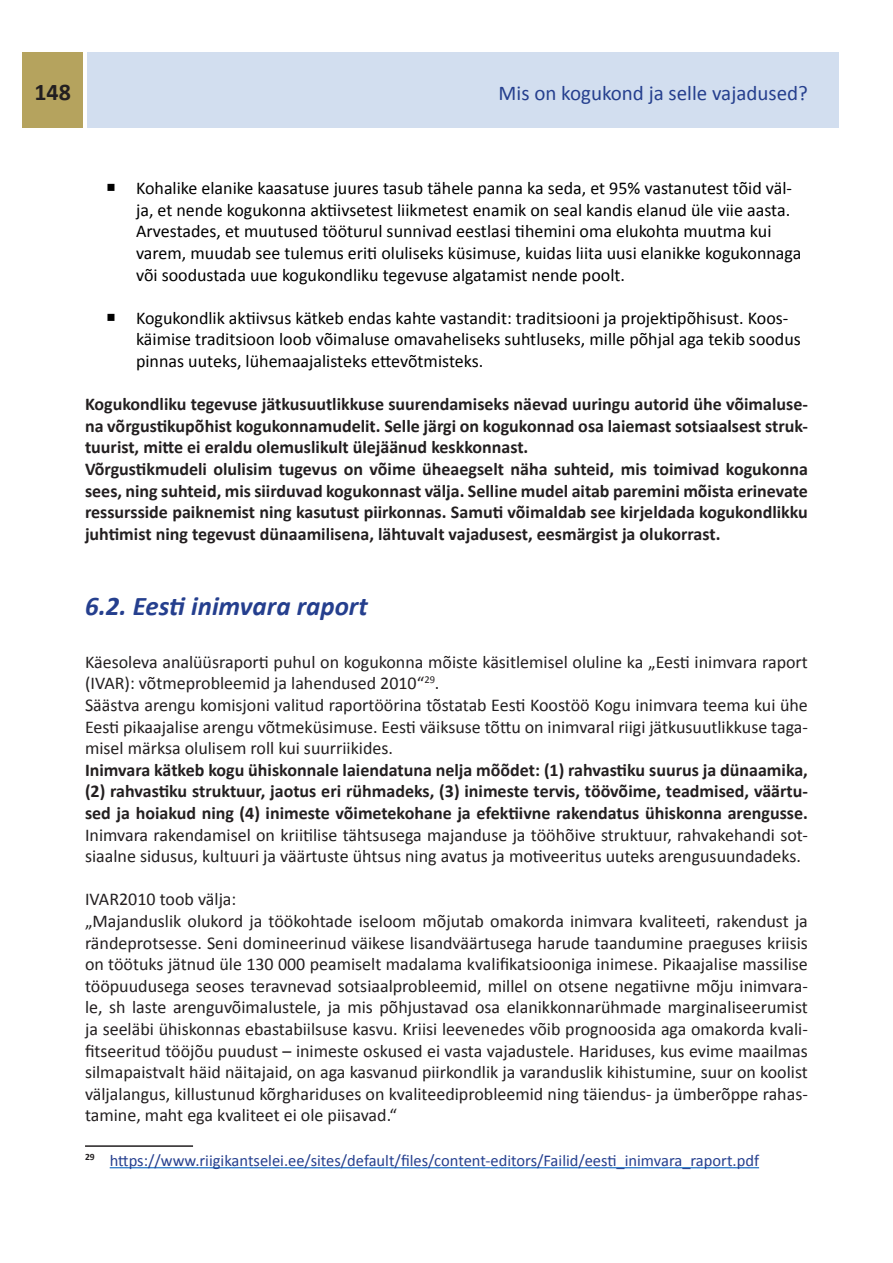
<style>
.page{position:relative;width:893px;height:1263px;background:#fff}
.page>*{position:absolute;margin:0;border:0;box-sizing:border-box;transform-origin:0 0}
.t1{font:italic 700 27px "Calibri";color:#253f8e}
.t2{font:700 24px "Calibri";color:#231f20}
.Heading_1{font:21px "Calibri";color:#253f8e}
.t3{font:18px/21.6px "Calibri";color:#231f20;text-align:justify}
.t4{font:700 18px/21.6px "Calibri";color:#231f20;text-align:justify}
.t5{font:18px/21.6px "Calibri";color:#000}
.t6{font:16.5px "Calibri";color:#253f8e}
.s1{font-weight:400}
</style>
<div class="page">
<div style="left:87px;top:52px;width:751px;height:76px;background:#d2deef"></div>
<div style="left:22px;top:52px;width:61px;height:76px;background:#b5a35e"></div>
<hr style="left:85px;top:1145px;width:108px;height:2px;background:#231f20">
<hr style="left:110px;top:1167px;width:649px;height:1px;background:#0563c1">
<p class="t2" style="left:34px;top:77px;width:38px">148</p>
<p class="Heading_1" style="left:499px;top:80px;width:311px">Mis on kogukond ja selle vajadused?</p>
<p class="t5" style="left:136px;top:177px;width:667px;text-indent:-30px">○ Kohalike elanike kaasatuse juures tasub tähele panna ka seda, et 95% vastanutest tõid väl&shy;ja, et nende kogukonna aktiivsetest liikmetest enamik on seal kandis elanud üle viie aasta.<br>Arvestades, et muutused tööturul sunnivad eestlasi tihemini oma elukohta muutma kui varem, muudab see tulemus eriti oluliseks küsimuse, kuidas liita uusi elanikke kogukonnaga või soodustada uue kogukondliku tegevuse algatamist nende poolt.</p>
<p class="t5" style="left:136px;top:307px;width:666px;text-indent:-30px">○ Kogukondlik aktiivsus kätkeb endas kahte vastandit: traditsiooni ja projektipõhisust. Koos&shy;käimise traditsioon loob võimaluse omavaheliseks suhtluseks, mille põhjal aga tekib soodus pinnas uuteks, lühemaajalisteks ettevõtmisteks.</p>
<p class="t4" style="left:85px;top:393px;width:724px">Kogukondliku tegevuse jätkusuutlikkuse suurendamiseks näevad uuringu autorid ühe võimaluse&shy;na võrgustikupõhist kogukonnamudelit. Selle järgi on kogukonnad osa laiemast sotsiaalsest struk&shy;tuurist, mitte ei eraldu olemuslikult ülejäänud keskkonnast.</p>
<p class="t4" style="left:85px;top:458px;width:724px">Võrgustikmudeli olulisim tugevus on võime üheaegselt näha suhteid, mis toimivad kogukonna sees, ning suhteid, mis siirduvad kogukonnast välja. Selline mudel aitab paremini mõista erinevate ressursside paiknemist ning kasutust piirkonnas. Samuti võimaldab see kirjeldada kogukondlikku juhtimist ning tegevust dünaamilisena, lähtuvalt vajadusest, eesmärgist ja olukorrast.</p>
<p class="t1" style="left:85px;top:589px;width:284px">6.2. Eesti inimvara raport</p>
<p class="t3" style="left:85px;top:651px;width:724px">Käesoleva analüüsraporti puhul on kogukonna mõiste käsitlemisel oluline ka „Eesti inimvara raport (IVAR): võtmeprobleemid ja lahendused 2010“<sup>29</sup>.</p>
<p class="t3" style="left:85px;top:694px;width:724px">Säästva arengu komisjoni valitud raportöörina tõstatab Eesti Koostöö Kogu inimvara teema kui ühe Eesti pikaajalise arengu võtmeküsimuse. Eesti väiksuse tõttu on inimvaral riigi jätkusuutlikkuse taga&shy;misel märksa olulisem roll kui suurriikides.</p>
<p class="t4" style="left:85px;top:759px;width:724px">Inimvara kätkeb kogu ühiskonnale laiendatuna nelja mõõdet: (1) rahvastiku suurus ja dünaamika, (2) rahvastiku struktuur, jaotus eri rühmadeks, (3) inimeste tervis, töövõime, teadmised, väärtu&shy;sed ja hoiakud ning (4) inimeste võimetekohane ja efektiivne rakendatus ühiskonna arengusse.<br><span class="s1">Inimvara rakendamisel on kriitilise tähtsusega majanduse ja tööhõive struktuur, rahvakehandi sot&shy;siaalne sidusus, kultuuri ja väärtuste ühtsus ning avatus ja motiveeritus uuteks arengusuundadeks.</span></p>
<p class="t3" style="left:85px;top:888px;width:153px">IVAR2010 toob välja:</p>
<p class="t3" style="left:85px;top:910px;width:724px">„Majanduslik olukord ja töökohtade iseloom mõjutab omakorda inimvara kvaliteeti, rakendust ja rändeprotsesse. Seni domineerinud väikese lisandväärtusega harude taandumine praeguses kriisis on töötuks jätnud üle 130 000 peamiselt madalama kvalifikatsiooniga inimese. Pikaajalise massilise tööpuudusega seoses teravnevad sotsiaalprobleemid, millel on otsene negatiivne mõju inimvara&shy;le, sh laste arenguvõimalustele, ja mis põhjustavad osa elanikkonnarühmade marginaliseerumist ja seeläbi ühiskonnas ebastabiilsuse kasvu. Kriisi leevenedes võib prognoosida aga omakorda kvali&shy;fitseeritud tööjõu puudust – inimeste oskused ei vasta vajadustele. Hariduses, kus evime maailmas silmapaistvalt häid näitajaid, on aga kasvanud piirkondlik ja varanduslik kihistumine, suur on koolist väljalangus, killustunud kõrghariduses on kvaliteediprobleemid ning täiendus- ja ümberõppe rahas&shy;tamine, maht ega kvaliteet ei ole piisavad.“</p>
<p class="t6" style="left:85px;top:1150px;width:675px"><sup>29</sup> https://www.riigikantselei.ee/sites/default/files/content-editors/Failid/eesti_inimvara_raport.pdf</p>
</div>
